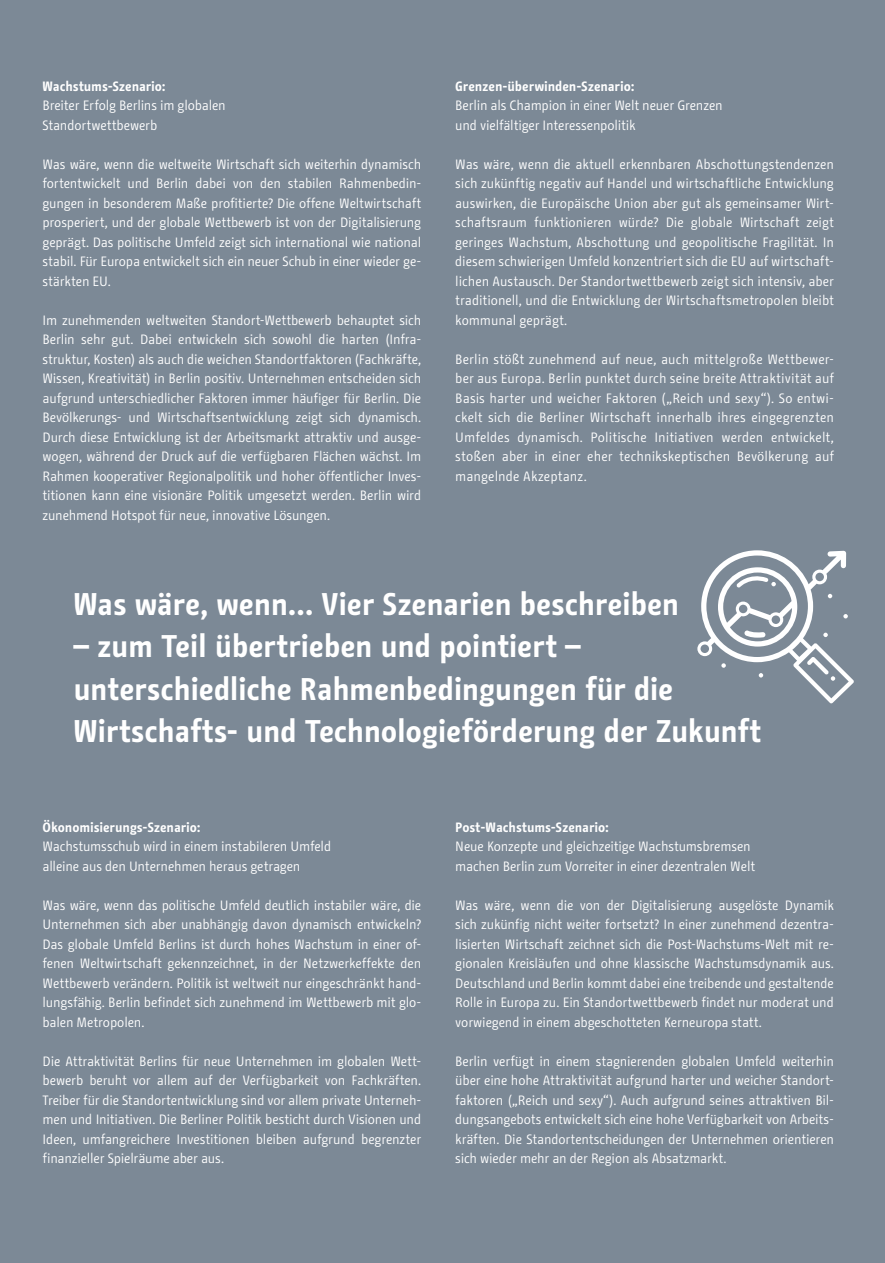
<style>
.page{position:relative;width:885px;height:1263px;background:#fff}
.page>*{position:absolute;margin:0;border:0;box-sizing:border-box;transform-origin:0 0}
.Überschrift_1_Hauptt{font:700 31.35px/42.2px "BMF Change";letter-spacing:-.01em;color:#fff}
.Marginalspalte_7_14{font:13.5px/19.5px "BMF Change";letter-spacing:-.01em;color:#fff;text-align:justify}
.Marginalspalte_7_14-2{font:700 13.5px "BMF Change";letter-spacing:-.005em;color:#fff}
</style>
<div class="page">
<div style="left:0;top:0;width:884px;height:1263px;background:#7c8996"></div>
<svg style="left:697px;top:550px;width:156px;height:153px"></svg>
<p class="Marginalspalte_7_14-2" style="left:43px;top:77px;width:125px">Wachstums-Szenario:</p>
<p class="Marginalspalte_7_14" style="left:43px;top:95px;width:185px">Breiter Erfolg Berlins im globalen</p>
<p class="Marginalspalte_7_14" style="left:43px;top:115px;width:116px">Standortwettbewerb</p>
<p class="Marginalspalte_7_14" style="left:43px;top:154px;width:380px">Was wäre, wenn die weltweite Wirtschaft sich weiterhin dynamisch fortentwickelt und Berlin dabei von den stabilen Rahmenbedin&shy;gungen in besonderem Maße profitierte? Die offene Weltwirtschaft prosperiert, und der globale Wettbewerb ist von der Digitalisierung geprägt. Das politische Umfeld zeigt sich international wie national stabil. Für Europa entwickelt sich ein neuer Schub in einer wieder ge&shy;stärkten EU.</p>
<p class="Marginalspalte_7_14" style="left:43px;top:310px;width:380px">Im zunehmenden weltweiten Standort-Wettbewerb behauptet sich Berlin sehr gut. Dabei entwickeln sich sowohl die harten (Infra&shy;struktur, Kosten) als auch die weichen Standortfaktoren (Fachkräfte, Wissen, Kreativität) in Berlin positiv. Unternehmen entscheiden sich aufgrund unterschiedlicher Faktoren immer häufiger für Berlin. Die Bevölkerungs- und Wirtschaftsentwicklung zeigt sich dynamisch.<br>Durch diese Entwicklung ist der Arbeitsmarkt attraktiv und ausge&shy;wogen, während der Druck auf die verfügbaren Flächen wächst. Im Rahmen kooperativer Regionalpolitik und hoher öffentlicher Inves&shy;titionen kann eine visionäre Politik umgesetzt werden. Berlin wird zunehmend Hotspot für neue, innovative Lösungen.</p>
<p class="Marginalspalte_7_14-2" style="left:455px;top:77px;width:181px">Grenzen-überwinden-Szenario:</p>
<p class="Marginalspalte_7_14" style="left:455px;top:95px;width:269px">Berlin als Champion in einer Welt neuer Grenzen und vielfältiger Interessenpolitik</p>
<p class="Marginalspalte_7_14" style="left:455px;top:154px;width:380px">Was wäre, wenn die aktuell erkennbaren Abschottungstendenzen sich zukünftig negativ auf Handel und wirtschaftliche Entwicklung auswirken, die Europäische Union aber gut als gemeinsamer Wirt&shy;schaftsraum funktionieren würde? Die globale Wirtschaft zeigt geringes Wachstum, Abschottung und geopolitische Fragilität. In diesem schwierigen Umfeld konzentriert sich die EU auf wirtschaft&shy;lichen Austausch. Der Standortwettbewerb zeigt sich intensiv, aber traditionell, und die Entwicklung der Wirtschaftsmetropolen bleibt kommunal geprägt.</p>
<p class="Marginalspalte_7_14" style="left:455px;top:349px;width:380px">Berlin stößt zunehmend auf neue, auch mittelgroße Wettbewer&shy;ber aus Europa. Berlin punktet durch seine breite Attraktivität auf Basis harter und weicher Faktoren („Reich und sexy“). So entwi&shy;ckelt sich die Berliner Wirtschaft innerhalb ihres eingegrenzten Umfeldes dynamisch. Politische Initiativen werden entwickelt, stoßen aber in einer eher technikskeptischen Bevölkerung auf mangelnde Akzeptanz.</p>
<p class="Überschrift_1_Hauptt" style="left:73px;top:583px;width:607px">Was wäre, wenn… Vier Szenarien beschreiben</p>
<p class="Überschrift_1_Hauptt" style="left:73px;top:625px;width:689px">– zum Teil übertrieben und pointiert – unterschiedliche Rahmenbedingungen für die<br>Wirtschafts- und Technologieförderung der Zukunft</p>
<p class="Marginalspalte_7_14-2" style="left:43px;top:818px;width:159px">Ökonomisierungs-Szenario:</p>
<p class="Marginalspalte_7_14" style="left:43px;top:836px;width:290px">Wachstumsschub wird in einem instabileren Umfeld alleine aus den Unternehmen heraus getragen</p>
<p class="Marginalspalte_7_14" style="left:43px;top:895px;width:380px">Was wäre, wenn das politische Umfeld deutlich instabiler wäre, die Unternehmen sich aber unabhängig davon dynamisch entwickeln?<br>Das globale Umfeld Berlins ist durch hohes Wachstum in einer of&shy;fenen Weltwirtschaft gekennzeichnet, in der Netzwerkeffekte den Wettbewerb verändern. Politik ist weltweit nur eingeschränkt hand&shy;lungsfähig. Berlin befindet sich zunehmend im Wettbewerb mit glo&shy;balen Metropolen.</p>
<p class="Marginalspalte_7_14" style="left:43px;top:1051px;width:380px">Die Attraktivität Berlins für neue Unternehmen im globalen Wett&shy;bewerb beruht vor allem auf der Verfügbarkeit von Fachkräften.<br>Treiber für die Standortentwicklung sind vor allem private Unterneh&shy;men und Initiativen. Die Berliner Politik besticht durch Visionen und Ideen, umfangreichere Investitionen bleiben aufgrund begrenzter finanzieller Spielräume aber aus.</p>
<p class="Marginalspalte_7_14-2" style="left:455px;top:818px;width:155px">Post-Wachstums-Szenario:</p>
<p class="Marginalspalte_7_14" style="left:455px;top:836px;width:301px">Neue Konzepte und gleichzeitige Wachstumsbremsen machen Berlin zum Vorreiter in einer dezentralen Welt</p>
<p class="Marginalspalte_7_14" style="left:455px;top:895px;width:380px">Was wäre, wenn die von der Digitalisierung ausgelöste Dynamik sich zukünfig nicht weiter fortsetzt? In einer zunehmend dezentra&shy;lisierten Wirtschaft zeichnet sich die Post-Wachstums-Welt mit re&shy;gionalen Kreisläufen und ohne klassische Wachstumsdynamik aus.<br>Deutschland und Berlin kommt dabei eine treibende und gestaltende Rolle in Europa zu. Ein Standortwettbewerb findet nur moderat und vorwiegend in einem abgeschotteten Kerneuropa statt.</p>
<p class="Marginalspalte_7_14" style="left:455px;top:1051px;width:380px">Berlin verfügt in einem stagnierenden globalen Umfeld weiterhin über eine hohe Attraktivität aufgrund harter und weicher Standort&shy;faktoren („Reich und sexy“). Auch aufgrund seines attraktiven Bil&shy;dungsangebots entwickelt sich eine hohe Verfügbarkeit von Arbeits&shy;kräften. Die Standortentscheidungen der Unternehmen orientieren sich wieder mehr an der Region als Absatzmarkt.</p>
</div>
